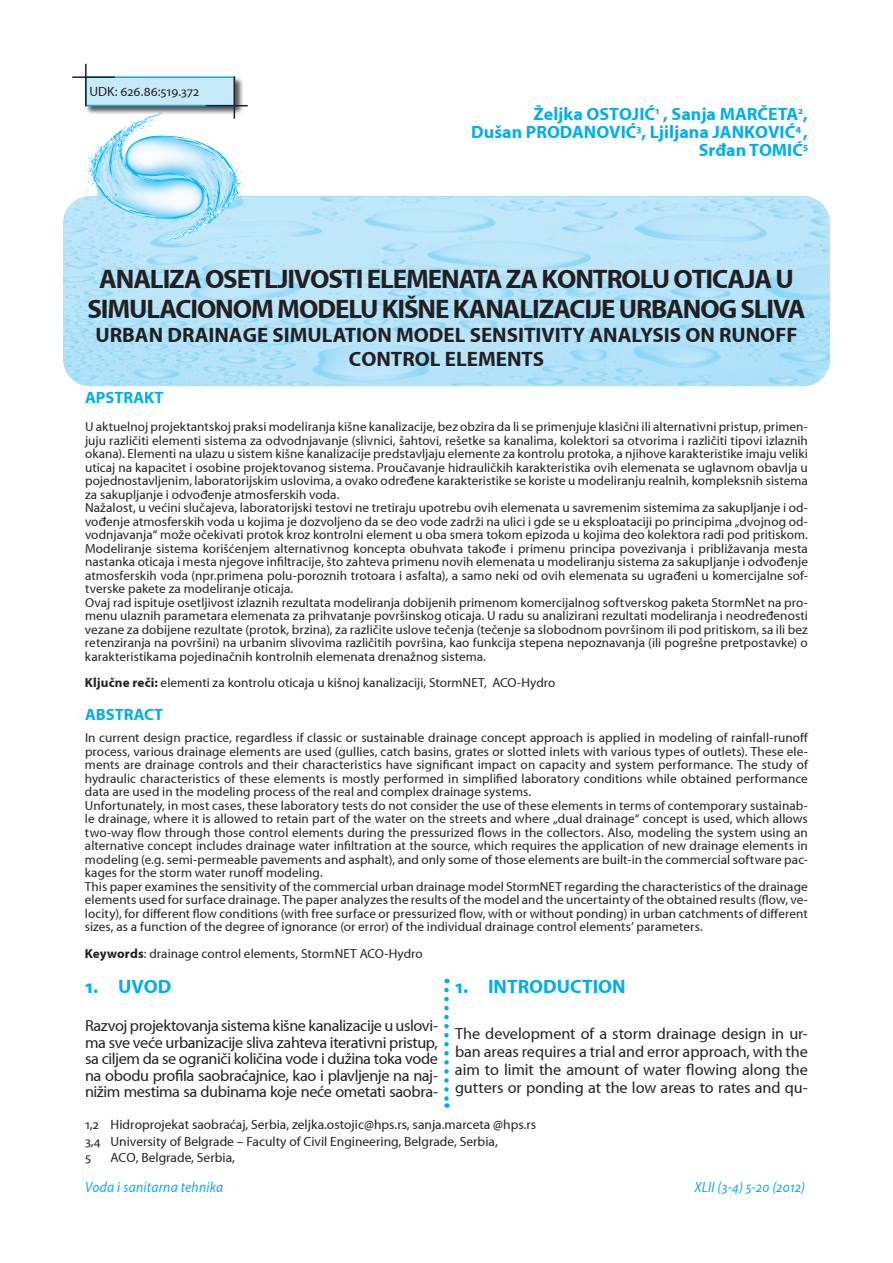
<style>
.page{position:relative;width:893px;height:1263px;background:#fff}
.page>*{position:absolute;margin:0;border:0;box-sizing:border-box;transform-origin:0 0}
.t1{font:700 27px "X Myriad Pro";letter-spacing:-.04em;color:#231f20}
.t2{font:700 21px "X Myriad Pro";color:#231f20}
.t3{font:700 19.5px "X Myriad Pro";color:#00aeef}
.t4{font:700 18px/18px "X Myriad Pro";color:#00aeef;text-align:right}
.t5{font:700 16.5px "X Myriad Pro";color:#00aeef}
.t6{font:16.2px/16.5px "X Myriad Pro";letter-spacing:-.015em;color:#231f20;text-align:justify}
.t7{font:italic 15px "X Myriad Pro";letter-spacing:.02em;color:#00aeef;scale:.9 1}
.t8{font:13.5px/16.5px "X Myriad Pro";color:#231f20}
.t9{font:13.2px/13.5px "X Myriad Pro";letter-spacing:.005em;color:#231f20}
.t10{font:700 10.5px "X Myriad Pro";color:#00aeef}
.s1{font-size:18px}
.s2{font-weight:700}
</style>
<div class="page">
<img style="left:64px;top:115px;width:765px;height:272px">
<svg style="left:444px;top:990px;width:5px;height:118px"></svg>
<div style="left:85px;top:76px;width:159px;height:39px;background:#231f20;opacity:.75"></div>
<div style="left:86px;top:77px;width:148px;height:29px;background:#c6eafa"></div>
<div style="left:85px;top:76px;width:150px;height:30px;border:2px solid #00aeef"></div>
<hr style="left:72px;top:76px;width:43px;height:2px;background:#231f20">
<hr style="left:85px;top:64px;width:2px;height:42px;background:#231f20">
<hr style="left:206px;top:105px;width:42px;height:1px;background:#231f20">
<hr style="left:234px;top:76px;width:1px;height:43px;background:#231f20">
<p class="t8" style="left:89px;top:84px;width:111px">UDK: 626.86:519.372</p>
<h3 class="t4" style="left:533px;top:105px;width:75px">ŽELJKA OSTO-JI</h3>
<h3 class="t4" style="left:644px;top:105px;width:85px">Ć<sup>1</sup> , SANJA MAR-ČE-TA</h3>
<p class="t10" style="left:798px;top:104px;width:11px">2<span class="s1">,</span></p>
<h3 class="t4" style="left:471px;top:123px;width:74px">DUŠAN PRO-DA-NO-VI</h3>
<h3 class="t4" style="left:626px;top:123px;width:138px">Ć<sup>3</sup>, LJILJANA JAN-KO-VI</h3>
<h3 class="t4" style="left:699px;top:123px;width:111px">Ć<sup>4</sup>,<br>SRĐAN TO-MIĆ<sup>5</sup></h3>
<h1 class="t1" style="left:99px;top:264px;width:29px">ANA-LI-ZA</h1>
<h1 class="t1" style="left:205px;top:264px;width:12px">OSET-LJI-VO-STI</h1>
<h1 class="t1" style="left:367px;top:264px;width:73px">ELE-ME-NA-TA</h1>
<h1 class="t1" style="left:506px;top:264px;width:65px">ZA KON-TRO-LU</h1>
<h1 class="t1" style="left:673px;top:264px;width:66px">OTI-CA-JA</h1>
<h1 class="t1" style="left:775px;top:264px;width:16px">U</h1>
<h1 class="t1" style="left:87px;top:294px;width:52px">SI-MU-LA-</h1>
<h1 class="t1" style="left:175px;top:294px;width:26px">CI-O-NO</h1>
<h1 class="t1" style="left:251px;top:294px;width:60px">M MO-DE-LU</h1>
<h1 class="t1" style="left:382px;top:294px;width:97px">KI-ŠNE KA-NA-LI-ZA-</h1>
<h1 class="t1" style="left:569px;top:294px;width:64px">CIJE UR-BA-NOG</h1>
<h1 class="t1" style="left:740px;top:294px;width:12px">SLI-VA</h1>
<h2 class="t2" style="left:96px;top:323px;width:26px">UR-BAN</h2>
<h2 class="t2" style="left:167px;top:323px;width:25px">DRA-I-NA-GE</h2>
<h2 class="t2" style="left:272px;top:323px;width:46px">SI-MU-LA-TION</h2>
<h2 class="t2" style="left:396px;top:323px;width:13px">MO-DEL</h2>
<h2 class="t2" style="left:470px;top:323px;width:20px">SEN-SI-TI-VIT</h2>
<h2 class="t2" style="left:573px;top:323px;width:41px">Y ANAL-</h2>
<h2 class="t2" style="left:640px;top:323px;width:103px">YSIS ON RU-NO</h2>
<h2 class="t2" style="left:775px;top:323px;width:24px">FF</h2>
<h2 class="t2" style="left:349px;top:347px;width:13px">CON-TROL</h2>
<h2 class="t2" style="left:445px;top:347px;width:62px">ELE-MEN-TS</h2>
<p class="t5" style="left:85px;top:388px;width:80px">APSTRAKT</p>
<p class="t9" style="left:85px;top:420px;width:724px">U aktuelnoj projektantskoj praksi modeliranja kišne kanalizacije, bez obzira da li se primenjuje klasični ili alternativni pristup, primen&shy;juju različiti elementi sistema za odvodnjavanje (slivnici, šahtovi, rešetke sa kanalima, kolektori sa otvorima i različiti tipovi izlaznih okana). Elementi na ulazu u sistem kišne kanalizacije predstavljaju elemente za kontrolu protoka, a njihove karakteristike imaju veliki uticaj na kapacitet i osobine projektovanog sistema. Proučavanje hidrauličkih karakteristika ovih elemenata se uglavnom obavlja u pojednostavljenim, laboratorijskim uslovima, a ovako određene karakteristike se koriste u modeliranju realnih, kompleksnih sistema za sakupljanje i odvođenje atmosferskih voda.<br>Nažalost, u većini slučajeva, laboratorijski testovi ne tretiraju upotrebu ovih elemenata u savremenim sistemima za sakupljanje i od&shy;vođenje atmosferskih voda u kojima je dozvoljeno da se deo vode zadrži na ulici i gde se u eksploataciji po principima „dvojnog od&shy;vodnjavanja“ može očekivati protok kroz kontrolni element u oba smera tokom epizoda u kojima deo kolektora radi pod pritiskom.<br>Modeliranje sistema korišćenjem alternativnog koncepta obuhvata takođe i primenu principa povezivanja i približavanja mesta nastanka oticaja i mesta njegove infiltracije, što zahteva primenu novih elemenata u modeliranju sistema za sakupljanje i odvođenje atmosferskih voda (npr.primena polu-poroznih trotoara i asfalta), a samo neki od ovih elemenata su ugrađeni u komercijalne sof&shy;tverske pakete za modeliranje oticaja.<br>Ovaj rad ispituje osetljivost izlaznih rezultata modeliranja dobijenih primenom komercijalnog softverskog paketa StormNet na pro&shy;menu ulaznih parametara elemenata za prihvatanje površinskog oticaja. U radu su analizirani rezultati modeliranja i neodređenosti vezane za dobijene rezultate (protok, brzina), za različite uslove tečenja (tečenje sa slobodnom površinom ili pod pritiskom, sa ili bez retenziranja na površini) na urbanim slivovima različitih površina, kao funkcija stepena nepoznavanja (ili pogrešne pretpostavke) o karakteristikama pojedinačnih kontrolnih elemenata drenažnog sistema.</p>
<p class="t9" style="left:85px;top:676px;width:472px"><span class="s2">KLJUČNE REČI:</span> elementi za kontrolu oticaja u kišnoj kanalizaciji, StormNET, ACO-Hydro</p>
<p class="t5" style="left:85px;top:705px;width:80px">ABSTRACT</p>
<p class="t9" style="left:85px;top:731px;width:724px">In current design practice, regardless if classic or sustainable drainage concept approach is applied in modeling of rainfall-runoff process, various drainage elements are used (gullies, catch basins, grates or slotted inlets with various types of outlets). These ele&shy;ments are drainage controls and their characteristics have significant impact on capacity and system performance. The study of hydraulic characteristics of these elements is mostly performed in simplified laboratory conditions while obtained performance data are used in the modeling process of the real and complex drainage systems.<br>Unfortunately, in most cases, these laboratory tests do not consider the use of these elements in terms of contemporary sustainab&shy;le drainage, where it is allowed to retain part of the water on the streets and where „dual drainage“ concept is used, which allows two-way flow through those control elements during the pressurized flows in the collectors. Also, modeling the system using an alternative concept includes drainage water infiltration at the source, which requires the application of new drainage elements in modeling (e.g. semi-permeable pavements and asphalt), and only some of those elements are built-in the commercial software pac&shy;kages for the storm water runoff modeling.<br>This paper examines the sensitivity of the commercial urban drainage model StormNET regarding the characteristics of the drainage elements used for surface drainage. The paper analyzes the results of the model and the uncertainty of the obtained results (flow, ve&shy;locity), for diferent flow conditions (with free surface or pressurized flow, with or without ponding) in urban catchments of diferent sizes, as a function of the degree of ignorance (or error) of the individual drainage control elements’ parameters.</p>
<p class="t9" style="left:85px;top:946px;width:339px"><span class="s2">KEYWORDS</span>: drainage control elements, StormNET ACO-Hydro</p>
<h3 class="t3" style="left:85px;top:976px;width:88px">1. UVOD</h3>
<p class="t6" style="left:85px;top:1018px;width:354px">Razvoj projektovanja sistema kišne kanalizacije u uslovi&shy;ma sve veće urbanizacije sliva zahteva iterativni pristup, sa ciljem da se ograniči količina vode i dužina toka vode na obodu profila saobraćajnice, kao i plavljenje na naj&shy;nižim mestima sa dubinama koje neće ometati saobra-</p>
<h3 class="t3" style="left:455px;top:976px;width:172px">1. INTRODUC-TION</h3>
<p class="t6" style="left:455px;top:1025px;width:354px;line-height:18px">The development of a storm drainage design in ur&shy;ban areas requires a trial and error approach, with the aim to limit the amount of water flowing along the gutters or ponding at the low areas to rates and qu-</p>
<p class="t8" style="left:85px;top:1117px;width:453px">1,2 Hidroprojekat saobraćaj, Serbia, zeljka.ostojic@hps.rs, sanja.marceta @hps.rs<br>3,4 University of Belgrade – Faculty of Civil Engineering, Belgrade, Serbia,<br>5</p>
<p class="t8" style="left:111px;top:1150px;width:126px">ACO, Belgrade, Serbia,</p>
<p class="t7" style="left:85px;top:1178px;width:155px">Voda i sanitarna tehnika</p>
<p class="t7" style="left:694px;top:1178px;width:124px">XLII (3-4) 5-20 (2012)</p>
</div>
